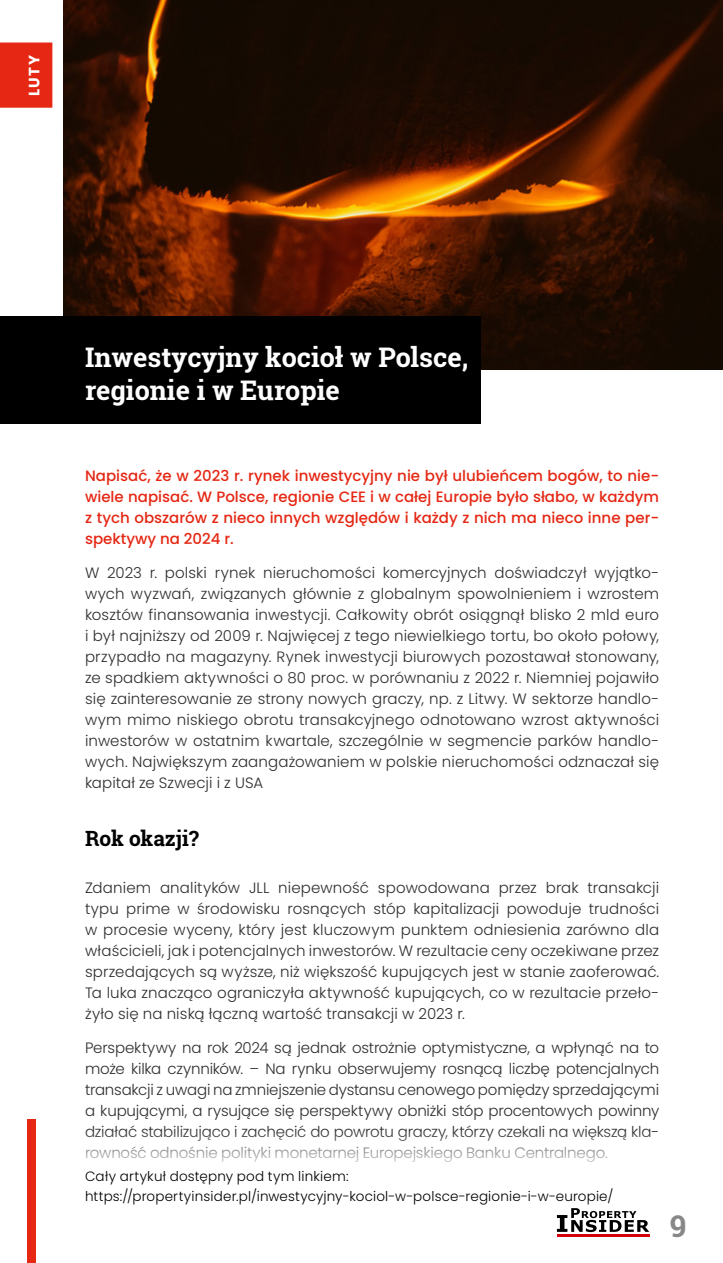
<style>
.page{position:relative;width:723px;height:1263px;background:#fff}
.page>*{position:absolute;margin:0;border:0;box-sizing:border-box;transform-origin:0 0}
.t1{font:700 30px "Roboto Slab";color:#878787}
.t2{font:700 27px/32.4px "Roboto Slab";color:#fff}
.t3{font:700 21px "Roboto Slab";color:#000}
.t4{font:300 15px/21px "Poppins";color:#2f2e2e;text-align:justify}
.t5{font:500 15px/21px "Poppins";color:#e52713;text-align:justify}
.t6{font:700 15px "Poppins";color:#fff}
.t7{font:300 13.5px/19.5px "Poppins";letter-spacing:.015em;color:#000}
</style>
<div class="page">
<div style="left:0;top:43px;width:52px;height:65px;background:#e52713"></div>
<img style="left:63px;top:0;width:660px;height:370px">
<div style="left:0;top:316px;width:480px;height:107px;background:#000"></div>
<svg style="left:557px;top:1208px;width:92px;height:24px"></svg>
<hr style="left:557px;top:1234px;width:92px;height:3px;background:#d4000c">
<div style="left:28px;top:1119px;width:8px;height:144px;background:#e52713"></div>
<p class="t6" style="left:25px;top:96px;width:43px;rotate:-90deg">LUTY</p>
<h2 class="t2" style="left:85px;top:341px;width:385px">Inwestycyjny kocioł w Polsce, regionie i w Europie</h2>
<p class="t5" style="left:85px;top:466px;width:576px">Napisać, że w 2023 r. rynek inwestycyjny nie był ulubieńcem bogów, to nie&shy;wiele napisać. W Polsce, regionie CEE i w całej Europie było słabo, w każdym z tych obszarów z nieco innych względów i każdy z nich ma nieco inne per&shy;spektywy na 2024 r.</p>
<p class="t4" style="left:85px;top:562px;width:576px">W 2023 r. polski rynek nieruchomości komercyjnych doświadczył wyjątko&shy;wych wyzwań, związanych głównie z globalnym spowolnieniem i wzrostem kosztów finansowania inwestycji. Całkowity obrót osiągnął blisko 2 mld euro i był najniższy od 2009 r. Najwięcej z tego niewielkiego tortu, bo około połowy, przypadło na magazyny. Rynek inwestycji biurowych pozostawał stonowany, ze spadkiem aktywności o 80 proc. w porównaniu z 2022 r. Niemniej pojawiło się zainteresowanie ze strony nowych graczy, np. z Litwy. W sektorze handlo&shy;wym mimo niskiego obrotu transakcyjnego odnotowano wzrost aktywności inwestorów w ostatnim kwartale, szczególnie w segmencie parków handlo&shy;wych. Największym zaangażowaniem w polskie nieruchomości odznaczał się kapitał ze Szwecji i z USA</p>
<h3 class="t3" style="left:85px;top:824px;width:115px">Rok okazji?</h3>
<p class="t4" style="left:85px;top:877px;width:576px">Zdaniem analityków JLL niepewność spowodowana przez brak transakcji typu prime w środowisku rosnących stóp kapitalizacji powoduje trudności w procesie wyceny, który jest kluczowym punktem odniesienia zarówno dla właścicieli, jak i potencjalnych inwestorów. W rezultacie ceny oczekiwane przez sprzedających są wyższe, niż większość kupujących jest w stanie zaoferować.<br>Ta luka znacząco ograniczyła aktywność kupujących, co w rezultacie przeło&shy;żyło się na niską łączną wartość transakcji w 2023 r.</p>
<p class="t4" style="left:85px;top:1037px;width:576px">Perspektywy na rok 2024 są jednak ostrożnie optymistyczne, a wpłynąć na to może kilka czynników. – Na rynku obserwujemy rosnącą liczbę potencjalnych transakcji z uwagi na zmniejszenie dystansu cenowego pomiędzy sprzedającymi a kupującymi, a rysujące się perspektywy obniżki stóp procentowych powinny działać stabilizująco i zachęcić do powrotu graczy, którzy czekali na większą kla&shy;rowność odnośnie polityki monetarnej Europejskiego Banku Centralnego.</p>
<p class="t7" style="left:85px;top:1167px;width:530px">Cały artykuł dostępny pod tym linkiem: https://propertyinsider.pl/inwestycyjny-kociol-w-polsce-regionie-i-w-europie/</p>
<h1 class="t1" style="left:670px;top:1206px;width:18px">9</h1>
</div>
